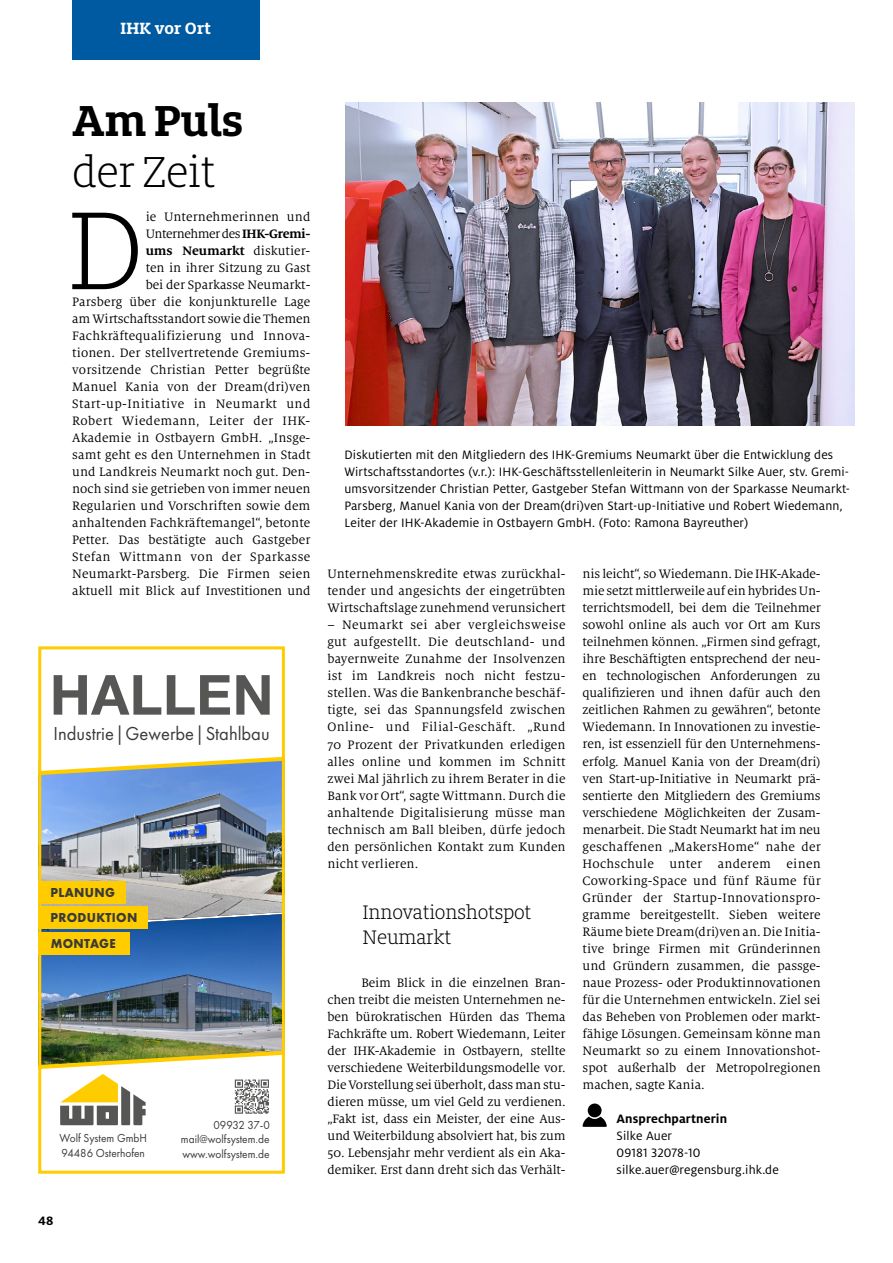
<style>
.page{position:relative;width:893px;height:1263px;background:#fff}
.page>*{position:absolute;margin:0;border:0;box-sizing:border-box;transform-origin:0 0}
.t1{font:300 122.55px "Milo Slab Pro";color:#000}
.t2{font:300 48px "Milo Slab Pro";letter-spacing:-.01em;color:#000}
.t3{font:700 48px "Milo Slab Pro";letter-spacing:-.01em;color:#000}
.t4{font:300 21.6px/25.5px "Milo Slab Pro";letter-spacing:-.01em;color:#000}
.t5{font:19.5px "Futura PT";color:#3a3a39;scale:.95 1}
.t6{font:700 18px "Milo Slab Pro";letter-spacing:.01em;color:#fff}
.t7{font:13.5px/17px "Milo Serif OT";letter-spacing:.01em;color:#000;text-align:justify}
.t8{font:13.5px/17px "Milo OT";letter-spacing:.01em;color:#000}
.t9{font:13.5px/17px "Milo Serif OT";letter-spacing:-.01em;color:#000}
.t10{font:700 13.5px/25.5px "Futura PT";letter-spacing:.025em;color:#3a3a39;scale:.95 1}
.t11{font:700 13.5px "Milo OT";letter-spacing:.01em;color:#000}
.t12{font:12px/14.9px "Futura PT";color:#3a3a39;scale:.95 1}
.s1{font-weight:700}
</style>
<div class="page">
<div style="left:72px;top:0;width:187px;height:60px;background:#005aa1"></div>
<svg style="left:582px;top:1103px;width:25px;height:24px"></svg>
<img style="left:345px;top:102px;width:510px;height:323px">
<img style="left:38px;top:646px;width:247px;height:528px">
<h3 class="t6" style="left:121px;top:17px;width:92px">IHK vor Ort</h3>
<h2 class="t3" style="left:72px;top:90px;width:172px">Am Puls</h2>
<h2 class="t2" style="left:72px;top:144px;width:145px">der Zeit</h2>
<h1 class="t1" style="left:67px;top:180px;width:79px">D</h1>
<p class="t7" style="left:72px;top:209px;width:240px;text-align:right">ie Unternehmerinnen und Unternehmer des <span class="s1">IHK-Gremi-<br>ums Neumarkt</span> diskutier-<br>ten in ihrer Sitzung zu Gast<br>bei der Sparkasse Neumarkt-<br>Parsberg über die konjunkturelle Lage am Wirtschaftsstandort sowie die Themen Fachkräftequalifizierung und Innova&shy;tionen. Der stellvertretende Gremiums&shy;vorsitzende Christian Petter begrüßte Manuel Kania von der Dream(dri)ven Start-up-Initiative in Neumarkt und Robert Wiedemann, Leiter der IHK-Akademie in Ostbayern GmbH. „Insge&shy;samt geht es den Unternehmen in Stadt und Landkreis Neumarkt noch gut. Den&shy;noch sind sie getrieben von immer neuen Regularien und Vorschriften sowie dem anhaltenden Fachkräftemangel“, betonte Petter. Das bestätigte auch Gastgeber Stefan Wittmann von der Sparkasse Neumarkt-Parsberg. Die Firmen seien aktuell mit Blick auf Investitionen und</p>
<h3 class="t5" style="left:54px;top:722px;width:229px">Industrie | Gewerbe | Stahlbau</h3>
<p class="t10" style="left:50px;top:880px;width:69px">PLANUNG</p>
<p class="t10" style="left:50px;top:905px;width:93px">PRODUKTION<br>MONTAGE</p>
<p class="t12" style="left:59px;top:1130px;width:94px">Wolf System GmbH<br>94486 Osterhofen</p>
<p class="t11" style="left:38px;top:1213px;width:17px">48</p>
<p class="t12" style="left:213px;top:1118px;width:61px">09932 37-0</p>
<p class="t12" style="left:181px;top:1131px;width:95px">mail@wolfsystem.de www.wolfsystem.de</p>
<p class="t8" style="left:344px;top:447px;width:507px">Diskutierten mit den Mitgliedern des IHK-Gremiums Neumarkt über die Entwicklung des Wirtschaftsstandortes (v.r.): IHK-Geschäftsstellenleiterin in Neumarkt Silke Auer, stv. Gremi&shy;umsvorsitzender Christian Petter, Gastgeber Stefan Wittmann von der Sparkasse Neumarkt-Parsberg, Manuel Kania von der Dream(dri)ven Start-up-Initiative und Robert Wiedemann, Leiter der IHK-Akademie in Ostbayern GmbH. (Foto: Ramona Bayreuther)</p>
<p class="t7" style="left:327px;top:566px;width:240px">Unternehmenskredite etwas zurückhal&shy;tender und angesichts der eingetrübten Wirtschaftslage zunehmend verunsichert</p>
<p class="t7" style="left:327px;top:617px;width:240px">– Neumarkt sei aber vergleichsweise gut aufgestellt. Die deutschland- und bayernweite Zunahme der Insolvenzen ist im Landkreis noch nicht festzu&shy;stellen. Was die Bankenbranche beschäf&shy;tigte, sei das Spannungsfeld zwischen Online- und Filial-Geschäft. „Rund 70 Prozent der Privatkunden erledigen alles online und kommen im Schnitt zwei Mal jährlich zu ihrem Berater in die Bank vor Ort“, sagte Wittmann. Durch die anhaltende Digitalisierung müsse man technisch am Ball bleiben, dürfe jedoch den persönlichen Kontakt zum Kunden nicht verlieren.</p>
<h3 class="t4" style="left:363px;top:899px;width:170px">Innovationshotspot<br>Neumarkt</h3>
<p class="t7" style="left:327px;top:974px;width:240px;text-indent:34px">Beim Blick in die einzelnen Bran&shy;chen treibt die meisten Unternehmen ne&shy;ben bürokratischen Hürden das Thema Fachkräfte um. Robert Wiedemann, Leiter der IHK-Akademie in Ostbayern, stellte verschiedene Weiterbildungsmodelle vor.<br>Die Vorstellung sei überholt, dass man stu&shy;dieren müsse, um viel Geld zu verdienen. „Fakt ist, dass ein Meister, der eine Aus&shy;und Weiterbildung absolviert hat, bis zum</p>
<p class="t9" style="left:327px;top:1144px;width:240px">50. Lebensjahr mehr verdient als ein Aka&shy;demiker. Erst dann dreht sich das Verhält-</p>
<p class="t7" style="left:583px;top:566px;width:240px">nis leicht“, so Wiedemann. Die IHK-Akade&shy;mie setzt mittlerweile auf ein hybrides Un&shy;terrichtsmodell, bei dem die Teilnehmer sowohl online als auch vor Ort am Kurs teilnehmen können. „Firmen sind gefragt, ihre Beschäftigten entsprechend der neu&shy;en technologischen Anforderungen zu qualifizieren und ihnen dafür auch den zeitlichen Rahmen zu gewähren“, betonte Wiedemann. In Innovationen zu investie&shy;ren, ist essenziell für den Unternehmens&shy;erfolg. Manuel Kania von der Dream(dri) ven Start-up-Initiative in Neumarkt prä&shy;sentierte den Mitgliedern des Gremiums verschiedene Möglichkeiten der Zusam&shy;menarbeit. Die Stadt Neumarkt hat im neu geschaffenen „MakersHome“ nahe der Hochschule unter anderem einen Coworking-Space und fünf Räume für Gründer der Startup-Innovationspro&shy;gramme bereitgestellt. Sieben weitere Räume biete Dream(dri)ven an. Die Initia&shy;tive bringe Firmen mit Gründerinnen und Gründern zusammen, die passge&shy;naue Prozess- oder Produktinnovationen für die Unternehmen entwickeln. Ziel sei das Beheben von Problemen oder markt&shy;fähige Lösungen. Gemeinsam könne man Neumarkt so zu einem Innovationshot&shy;spot außerhalb der Metropolregionen machen, sagte Kania.</p>
<p class="t11" style="left:617px;top:1111px;width:112px">Ansprechpartnerin</p>
<p class="t8" style="left:617px;top:1127px;width:164px">Silke Auer<br>09181 32078-10 silke.auer@regensburg.ihk.de</p>
</div>
